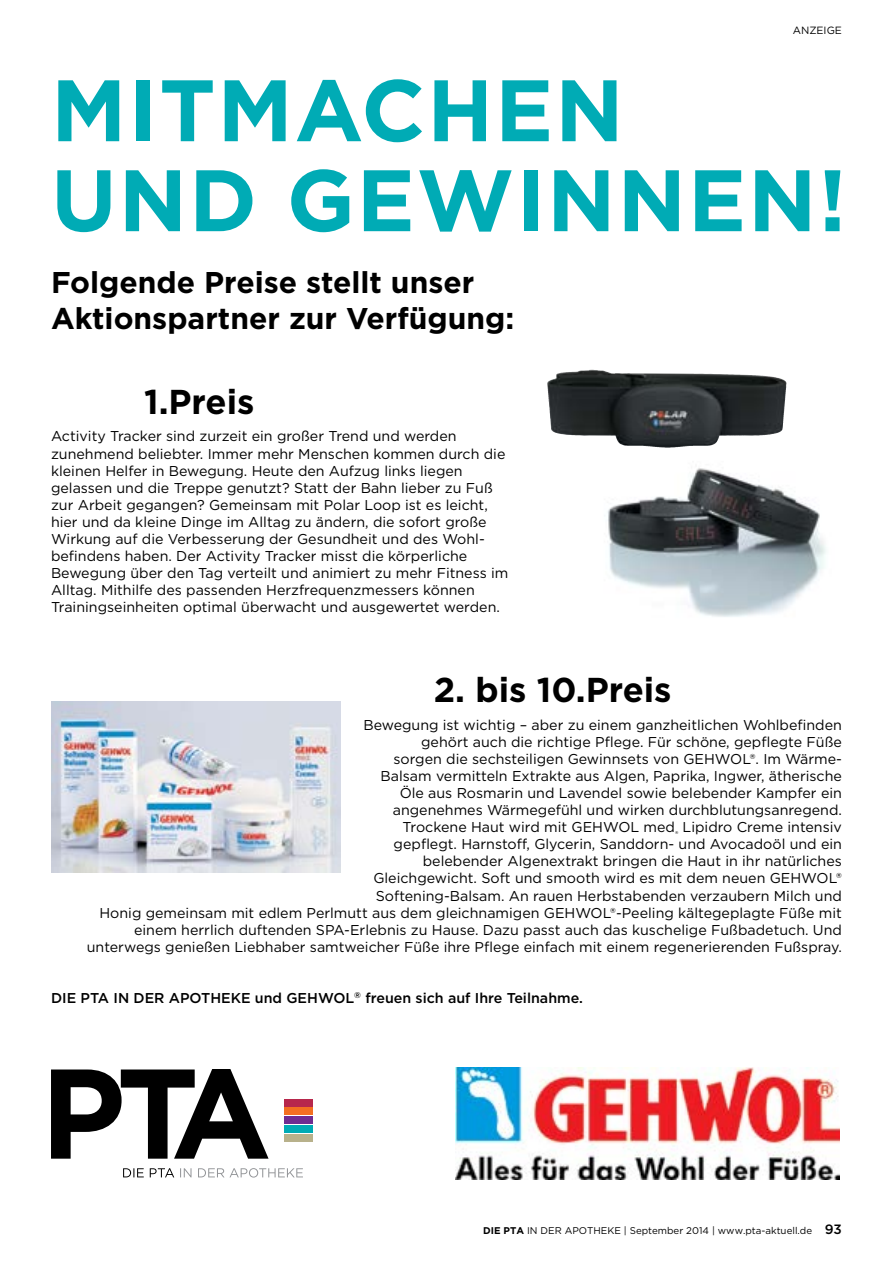
<style>
.page{position:relative;width:893px;height:1263px;background:#fff}
.page>*{position:absolute;margin:0;border:0;box-sizing:border-box;transform-origin:0 0}
.t1{font:700 87px/90px "Gotham";letter-spacing:.02em;color:#00abb5}
.t2{font:700 34.5px "Gotham";color:#000}
.t3{font:700 30px/36px "Gotham";color:#000}
.t4{font:14.25px/17.1px "Gotham";color:#000}
.t5{font:500 14.25px "Gotham";color:#000}
.t6{font:10.5px "Gotham";color:#000}
.t7{font:9.75px "Gotham";color:#000}
.s1{font-weight:700}
.s2{font-weight:500;font-size:13.5px}
</style>
<div class="page">
<div style="left:284px;top:1099px;width:29px;height:7px;background:#b7274c"></div>
<div style="left:284px;top:1107px;width:29px;height:8px;background:#f36f21"></div>
<div style="left:284px;top:1116px;width:29px;height:8px;background:#6f2c91"></div>
<div style="left:284px;top:1125px;width:29px;height:8px;background:#00abb5"></div>
<div style="left:284px;top:1134px;width:29px;height:8px;background:#b8b18b"></div>
<svg style="left:180px;top:1168px;width:123px;height:9px"></svg>
<svg style="left:123px;top:1168px;width:51px;height:9px"></svg>
<svg style="left:51px;top:1069px;width:218px;height:90px"></svg>
<img style="left:456px;top:1067px;width:384px;height:112px">
<img style="left:51px;top:701px;width:289px;height:171px">
<img style="left:607px;top:425px;width:219px;height:192px">
<img style="left:547px;top:370px;width:171px;height:78px">
<p class="t6" style="left:793px;top:23px;width:51px">ANZEIGE</p>
<h1 class="t1" style="left:51px;top:65px;width:797px">MITMACHEN<br>UND GEWINNEN!</h1>
<h3 class="t3" style="left:51px;top:264px;width:465px">Folgende Preise stellt unser<br>Aktionspartner zur Verfügung:</h3>
<h2 class="t2" style="left:144px;top:379px;width:112px">1.Preis</h2>
<p class="t4" style="left:51px;top:428px;width:459px">Activity Tracker sind zurzeit ein großer Trend und werden zunehmend beliebter. Immer mehr Menschen kommen durch die kleinen Helfer in Bewegung. Heute den Aufzug links liegen gelassen und die Treppe genutzt? Statt der Bahn lieber zu Fuß zur Arbeit gegangen? Gemeinsam mit Polar Loop ist es leicht, hier und da kleine Dinge im Alltag zu ändern, die sofort große Wirkung auf die Verbesserung der Gesundheit und des Wohl&shy;befindens haben. Der Activity Tracker misst die körperliche Bewegung über den Tag verteilt und animiert zu mehr Fitness im Alltag. Mithilfe des passenden Herzfrequenzmessers können Trainingseinheiten optimal überwacht und ausgewertet werden.</p>
<h2 class="t2" style="left:434px;top:667px;width:239px">2. bis 10.Preis</h2>
<p class="t4" style="left:87px;top:716px;width:757px;text-align:right">Bewegung ist wichtig – aber zu einem ganzheitlichen Wohlbefinden<br>gehört auch die richtige Pflege. Für schöne, gepflegte Füße<br>sorgen die sechsteiligen Gewinnsets von GEHWOL®. Im Wärme-<br>Balsam vermitteln Extrakte aus Algen, Paprika, Ingwer, ätherische<br>Öle aus Rosmarin und Lavendel sowie belebender Kampfer ein<br>angenehmes Wärmegefühl und wirken durchblutungsanregend.<br>Trockene Haut wird mit GEHWOL med<sub>®</sub> Lipidro Creme intensiv<br>gepflegt. Harnstoff, Glycerin, Sanddorn- und Avocadoöl und ein<br>belebender Algenextrakt bringen die Haut in ihr natürliches<br>Gleichgewicht. Soft und smooth wird es mit dem neuen GEHWOL®<br>Softening-Balsam. An rauen Herbstabenden verzaubern Milch und<br>Honig gemeinsam mit edlem Perlmutt aus dem gleichnamigen GEHWOL®-Peeling kältegeplagte Füße mit einem herrlich duftenden SPA-Erlebnis zu Hause. Dazu passt auch das kuschelige Fußbadetuch. Und unterwegs genießen Liebhaber samtweicher Füße ihre Pflege einfach mit einem regenerierenden Fußspray.</p>
<p class="t5" style="left:51px;top:989px;width:533px">DIE PTA IN DER APOTHEKE und GEHWOL<sup>®</sup> freuen sich auf Ihre Teilnahme.</p>
<p class="t7" style="left:483px;top:1224px;width:360px"><span class="s1">DIE PTA</span> IN DER APOTHEKE | September 2014 | www.pta-aktuell.de <span class="s2">93</span></p>
</div>
